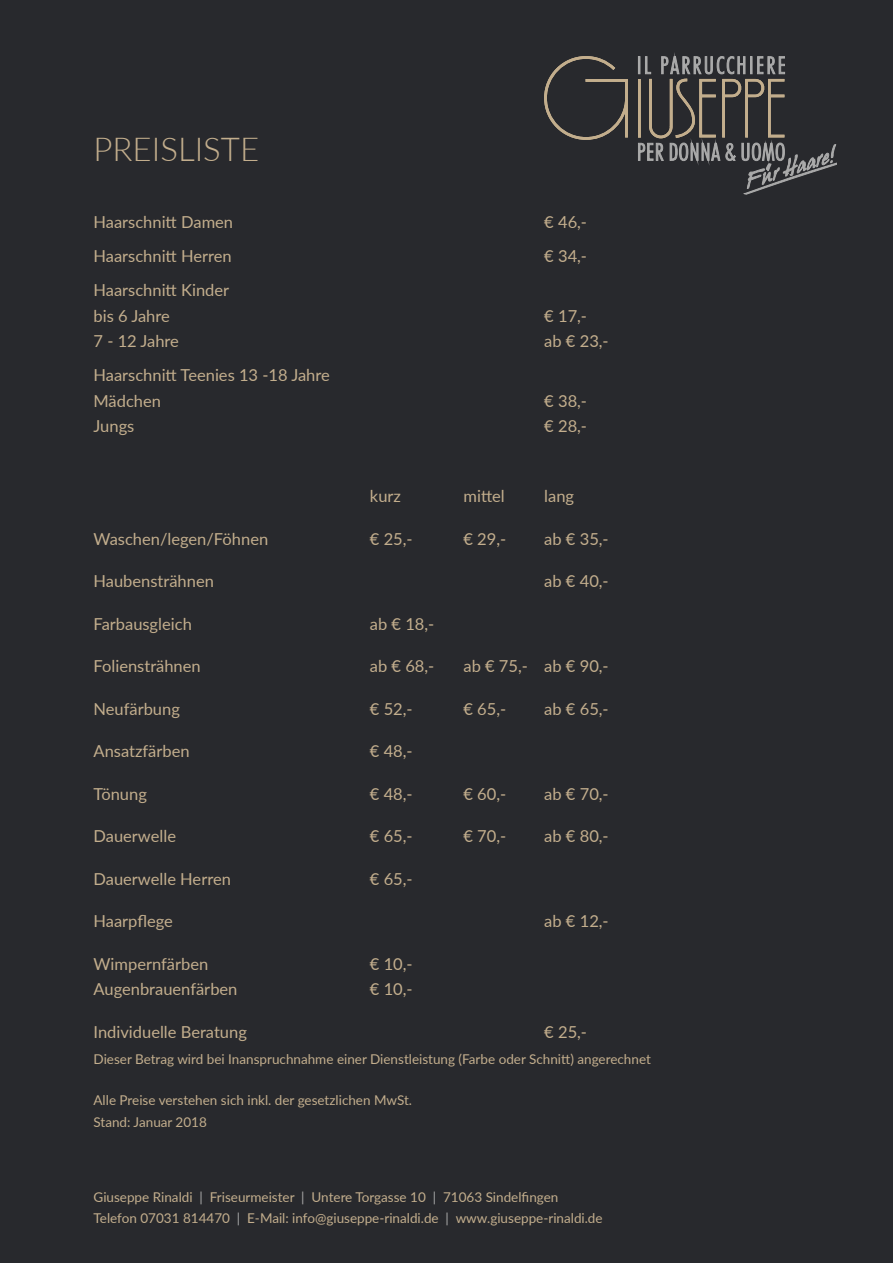
<style>
.page{position:relative;width:893px;height:1263px;background:#fff}
.page>*{position:absolute;margin:0;border:0;box-sizing:border-box;transform-origin:0 0}
.Überschrift_1{font:300 33px "Lato";color:#c3ae8d}
.Grundschrift_2{font:16.5px/25.5px "Lato";color:#c3ae8d}
.Grundschrift{font:16.5px/25.5px "Lato";color:#c3ae8d}
.Schrift_10pt{font:13.5px "Lato";color:#c3ae8d}
.s1{color:#aaa}
</style>
<div class="page">
<div style="left:1px;top:1px;width:892px;height:1262px;background:#28292d"></div>
<svg style="left:544px;top:56px;width:84px;height:84px"></svg>
<svg style="left:638px;top:56px;width:199px;height:138px"></svg>
<p class="Überschrift_1" style="left:94px;top:126px;width:167px">PREISLISTE</p>
<p class="Grundschrift" style="left:94px;top:209px;width:141px">Haarschnitt Damen</p>
<p class="Grundschrift" style="left:94px;top:243px;width:140px">Haarschnitt Herren</p>
<p class="Grundschrift" style="left:94px;top:277px;width:137px">Haarschnitt Kinder bis 6 Jahre<br>7 - 12 Jahre</p>
<p class="Grundschrift" style="left:94px;top:362px;width:238px">Haarschnitt Teenies 13 -18 Jahre<br>Mädchen<br>Jungs</p>
<p class="Grundschrift" style="left:544px;top:209px;width:44px">€ 46,-</p>
<p class="Grundschrift" style="left:544px;top:243px;width:44px">€ 34,-</p>
<p class="Grundschrift" style="left:544px;top:302px;width:66px">€ 17,-<br>ab € 23,-</p>
<p class="Grundschrift" style="left:544px;top:387px;width:44px">€ 38,- € 28,-</p>
<p class="Grundschrift_2" style="left:370px;top:482px;width:33px">kurz</p>
<p class="Grundschrift_2" style="left:370px;top:525px;width:44px">€ 25,-</p>
<p class="Grundschrift_2" style="left:463px;top:482px;width:43px">mittel</p>
<p class="Grundschrift_2" style="left:463px;top:525px;width:44px">€ 29,-</p>
<p class="Grundschrift_2" style="left:544px;top:482px;width:31px">lang</p>
<p class="Grundschrift_2" style="left:544px;top:525px;width:66px">ab € 35,-</p>
<p class="Grundschrift_2" style="left:544px;top:568px;width:66px">ab € 40,-</p>
<p class="Grundschrift_2" style="left:94px;top:525px;width:176px">Waschen/legen/Föhnen</p>
<p class="Grundschrift_2" style="left:94px;top:568px;width:122px">Haubensträhnen</p>
<p class="Grundschrift_2" style="left:94px;top:610px;width:100px">Farbausgleich</p>
<p class="Grundschrift_2" style="left:94px;top:653px;width:109px">Foliensträhnen</p>
<p class="Grundschrift_2" style="left:94px;top:695px;width:88px">Neufärbung</p>
<p class="Grundschrift_2" style="left:94px;top:738px;width:98px">Ansatzfärben</p>
<p class="Grundschrift_2" style="left:94px;top:780px;width:55px">Tönung</p>
<p class="Grundschrift_2" style="left:94px;top:823px;width:84px">Dauerwelle</p>
<p class="Grundschrift_2" style="left:94px;top:865px;width:139px">Dauerwelle Herren</p>
<p class="Grundschrift_2" style="left:94px;top:908px;width:81px">Haarpflege</p>
<p class="Grundschrift_2" style="left:94px;top:950px;width:145px">Wimpernfärben<br>Augenbrauenfärben</p>
<p class="Grundschrift_2" style="left:94px;top:1018px;width:155px">Individuelle Beratung</p>
<p class="Grundschrift_2" style="left:370px;top:610px;width:66px">ab € 18,-</p>
<p class="Grundschrift_2" style="left:370px;top:653px;width:66px">ab € 68,-</p>
<p class="Grundschrift_2" style="left:370px;top:695px;width:44px">€ 52,-</p>
<p class="Grundschrift_2" style="left:370px;top:738px;width:44px">€ 48,-</p>
<p class="Grundschrift_2" style="left:370px;top:780px;width:44px">€ 48,-</p>
<p class="Grundschrift_2" style="left:370px;top:823px;width:44px">€ 65,-</p>
<p class="Grundschrift_2" style="left:370px;top:865px;width:44px">€ 65,-</p>
<p class="Grundschrift_2" style="left:463px;top:653px;width:66px">ab € 75,-</p>
<p class="Grundschrift_2" style="left:463px;top:695px;width:44px">€ 65,-</p>
<p class="Grundschrift_2" style="left:544px;top:653px;width:66px">ab € 90,-</p>
<p class="Grundschrift_2" style="left:544px;top:695px;width:66px">ab € 65,-</p>
<p class="Grundschrift_2" style="left:544px;top:780px;width:66px">ab € 70,-</p>
<p class="Grundschrift_2" style="left:544px;top:823px;width:66px">ab € 80,-</p>
<p class="Grundschrift_2" style="left:463px;top:780px;width:44px">€ 60,-</p>
<p class="Grundschrift_2" style="left:463px;top:823px;width:44px">€ 70,-</p>
<p class="Grundschrift_2" style="left:544px;top:908px;width:66px">ab € 12,-</p>
<p class="Grundschrift_2" style="left:370px;top:950px;width:44px">€ 10,- € 10,-</p>
<p class="Grundschrift_2" style="left:544px;top:1018px;width:44px">€ 25,-</p>
<p class="Schrift_10pt" style="left:94px;top:1049px;width:559px">Dieser Betrag wird bei Inanspruchnahme einer Dienstleistung (Farbe oder Schnitt) angerechnet</p>
<p class="Schrift_10pt" style="left:94px;top:1091px;width:320px">Alle Preise verstehen sich inkl. der gesetzlichen MwSt.</p>
<p class="Schrift_10pt" style="left:94px;top:1112px;width:115px">Stand: Januar 2018</p>
<p class="Schrift_10pt" style="left:94px;top:1187px;width:466px">Giuseppe Rinaldi <span class="s1">|</span> Friseurmeister <span class="s1">|</span> Untere Torgasse 10 <span class="s1">|</span> 71063 Sindelfingen</p>
<p class="Schrift_10pt" style="left:94px;top:1208px;width:511px">Telefon 07031 814470 <span class="s1">|</span> E-Mail: info@giuseppe-rinaldi.de <span class="s1">|</span> www.giuseppe-rinaldi.de</p>
</div>
